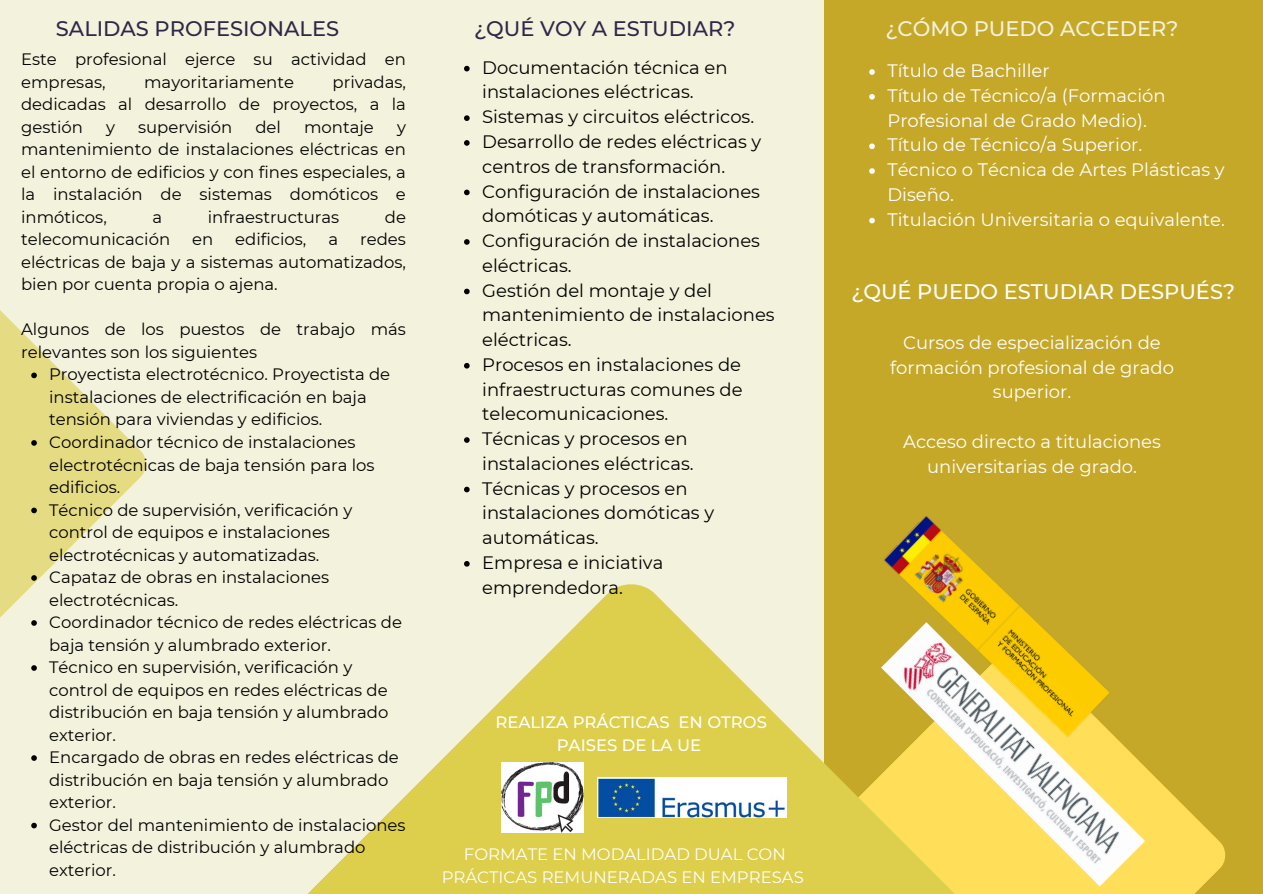
<style>
.page{position:relative;width:1263px;height:894px;background:#fff}
.page>*{position:absolute;margin:0;border:0;box-sizing:border-box;transform-origin:0 0}
.t1{font:500 21px "Montserrat";color:#2e2848}
.t2{font:500 21px "Montserrat";color:#fff}
.t3{font:500 21px "Montserrat";color:#f3f2dc}
.t4{font:18px/24.8px "Montserrat";color:#000}
.t5{font:18px/24.8px "Montserrat";color:#fff}
.t6{font:16.5px/22.5px "Montserrat";color:#000}
.t7{font:16.5px/22.5px "Montserrat";color:#fff;text-align:center}
.t8{font:500 16.5px/22.5px "Montserrat";color:#fff;text-align:center}
</style>
<div class="page">
<div style="left:0;top:0;width:421px;height:893px;background:#f3f2dc"></div>
<div style="left:824px;top:0;width:439px;height:893px;background:#c6a829"></div>
<div style="left:421px;top:0;width:403px;height:893px;background:#f3f2dc"></div>
<svg style="left:1002px;top:767px;width:223px;height:126px;fill:#ffde59"></svg>
<svg style="left:309px;top:584px;width:693px;height:309px;fill:#ddce4b"></svg>
<svg style="left:0;top:310px;width:146px;height:361px"></svg>
<img style="left:598px;top:777px;width:188px;height:40px">
<img style="left:502px;top:762px;width:82px;height:70px">
<img style="left:881px;top:733px;width:264px;height:153px">
<img style="left:881px;top:516px;width:230px;height:223px">
<svg style="left:31px;top:372px;width:6px;height:6px"></svg>
<svg style="left:31px;top:440px;width:6px;height:5px"></svg>
<svg style="left:31px;top:507px;width:6px;height:6px"></svg>
<svg style="left:31px;top:575px;width:6px;height:5px"></svg>
<svg style="left:31px;top:620px;width:6px;height:5px"></svg>
<svg style="left:31px;top:665px;width:6px;height:5px"></svg>
<svg style="left:31px;top:755px;width:6px;height:5px"></svg>
<svg style="left:31px;top:822px;width:6px;height:6px"></svg>
<svg style="left:464px;top:66px;width:6px;height:5px"></svg>
<svg style="left:464px;top:115px;width:6px;height:6px"></svg>
<svg style="left:464px;top:140px;width:6px;height:6px"></svg>
<svg style="left:464px;top:189px;width:6px;height:6px"></svg>
<svg style="left:464px;top:239px;width:6px;height:6px"></svg>
<svg style="left:464px;top:288px;width:6px;height:6px"></svg>
<svg style="left:464px;top:363px;width:6px;height:5px"></svg>
<svg style="left:464px;top:437px;width:6px;height:5px"></svg>
<svg style="left:464px;top:486px;width:6px;height:6px"></svg>
<svg style="left:464px;top:561px;width:6px;height:5px"></svg>
<svg style="left:869px;top:69px;width:6px;height:6px"></svg>
<svg style="left:869px;top:94px;width:6px;height:6px"></svg>
<svg style="left:869px;top:143px;width:6px;height:6px"></svg>
<svg style="left:869px;top:168px;width:6px;height:6px"></svg>
<svg style="left:869px;top:218px;width:6px;height:5px"></svg>
<p class="t1" style="left:56px;top:15px;width:285px">SALIDAS PROFESIONALES</p>
<p class="t3" style="left:885px;top:15px;width:294px">¿CÓMO PUEDO ACCEDER?</p>
<p class="t1" style="left:474px;top:15px;width:263px">¿QUÉ VOY A ESTUDIAR?</p>
<p class="t4" style="left:482px;top:55px;width:247px">Documentación técnica en instalaciones eléctricas.</p>
<p class="t4" style="left:482px;top:104px;width:273px">Sistemas y circuitos eléctricos.</p>
<p class="t4" style="left:482px;top:129px;width:281px">Desarrollo de redes eléctricas y centros de transformación.</p>
<p class="t4" style="left:482px;top:179px;width:279px">Configuración de instalaciones domóticas y automáticas.</p>
<p class="t4" style="left:482px;top:228px;width:279px">Configuración de instalaciones eléctricas.</p>
<p class="t4" style="left:482px;top:277px;width:294px">Gestión del montaje y del mantenimiento de instalaciones eléctricas.</p>
<p class="t4" style="left:482px;top:352px;width:262px;text-align:justify">Procesos en instalaciones de infraestructuras comunes de telecomunicaciones.</p>
<p class="t4" style="left:482px;top:426px;width:213px">Técnicas y procesos en instalaciones eléctricas.</p>
<p class="t4" style="left:482px;top:475px;width:234px">Técnicas y procesos en instalaciones domóticas y automáticas.</p>
<p class="t4" style="left:482px;top:550px;width:183px">Empresa e iniciativa emprendedora.</p>
<p class="t6" style="left:21px;top:48px;width:386px">Este profesional ejerce su actividad en empresas,</p>
<p class="t5" style="left:887px;top:58px;width:164px">Título de Bachiller</p>
<p class="t5" style="left:887px;top:83px;width:280px">Título de Técnico/a (Formación<br>Profesional de Grado Medio).</p>
<p class="t5" style="left:887px;top:132px;width:256px">Título de Técnico/a Superior.</p>
<p class="t5" style="left:887px;top:157px;width:339px">Técnico o Técnica de Artes Plásticas y<br>Diseño.</p>
<p class="t5" style="left:887px;top:207px;width:339px">Titulación Universitaria o equivalente.</p>
<p class="t6" style="left:21px;top:71px;width:386px;text-align:justify;text-indent:311px">privadas, dedicadas al desarrollo de proyectos, a la gestión</p>
<p class="t6" style="left:144px;top:71px;width:151px">mayoritariamente</p>
<p class="t6" style="left:106px;top:116px;width:10px">y</p>
<p class="t6" style="left:138px;top:116px;width:96px">supervisión</p>
<p class="t6" style="left:255px;top:116px;width:27px">del</p>
<p class="t6" style="left:304px;top:116px;width:71px">montaje</p>
<p class="t6" style="left:21px;top:116px;width:386px;text-align:justify;text-indent:376px">y mantenimiento de instalaciones eléctricas en el entorno de edificios y con fines especiales, a la instalación de sistemas domóticos e inmóticos,</p>
<p class="t6" style="left:152px;top:206px;width:11px">a</p>
<p class="t6" style="left:208px;top:206px;width:133px">infraestructuras</p>
<p class="t6" style="left:385px;top:206px;width:23px">de</p>
<p class="t6" style="left:21px;top:228px;width:151px">telecomunicación</p>
<p class="t6" style="left:192px;top:228px;width:23px">en</p>
<p class="t6" style="left:235px;top:228px;width:73px">edificios,</p>
<p class="t6" style="left:328px;top:228px;width:11px">a</p>
<p class="t6" style="left:21px;top:228px;width:386px;text-align:justify;text-indent:339px">redes eléctricas de baja y a sistemas automatizados, bien por cuenta propia o ajena.</p>
<p class="t6" style="left:21px;top:318px;width:386px">Algunos de los puestos de trabajo más relevantes son los siguientes</p>
<p class="t2" style="left:851px;top:278px;width:385px">¿QUÉ PUEDO ESTUDIAR DESPUÉS?</p>
<p class="t5" style="left:890px;top:330px;width:285px;text-align:center">Cursos de especialización de formación profesional de grado superior.</p>
<p class="t5" style="left:903px;top:429px;width:259px;text-align:center">Acceso directo a titulaciones universitarias de grado.</p>
<p class="t6" style="left:49px;top:363px;width:343px">Proyectista electrotécnico. Proyectista de instalaciones de electrificación en baja tensión para viviendas y edificios.</p>
<p class="t6" style="left:49px;top:430px;width:327px">Coordinador técnico de instalaciones electrotécnicas de baja tensión para los edificios.</p>
<p class="t6" style="left:49px;top:498px;width:305px">Técnico de supervisión, verificación y control de equipos e instalaciones electrotécnicas y automatizadas.</p>
<p class="t6" style="left:49px;top:565px;width:282px">Capataz de obras en instalaciones electrotécnicas.</p>
<p class="t6" style="left:49px;top:610px;width:354px">Coordinador técnico de redes eléctricas de baja tensión y alumbrado exterior.</p>
<p class="t6" style="left:49px;top:655px;width:341px">Técnico en supervisión, verificación y control de equipos en redes eléctricas de distribución en baja tensión y alumbrado exterior.</p>
<p class="t6" style="left:49px;top:745px;width:351px">Encargado de obras en redes eléctricas de distribución en baja tensión y alumbrado exterior.</p>
<p class="t6" style="left:49px;top:813px;width:358px">Gestor del mantenimiento de instalaciones eléctricas de distribución y alumbrado exterior.</p>
<p class="t8" style="left:495px;top:710px;width:273px">REALIZA PRÁCTICAS EN OTROS<br>PAISES DE LA UE</p>
<p class="t7" style="left:442px;top:842px;width:364px">FORMATE EN MODALIDAD DUAL CON<br>PRÁCTICAS REMUNERADAS EN EMPRESAS</p>
</div>
